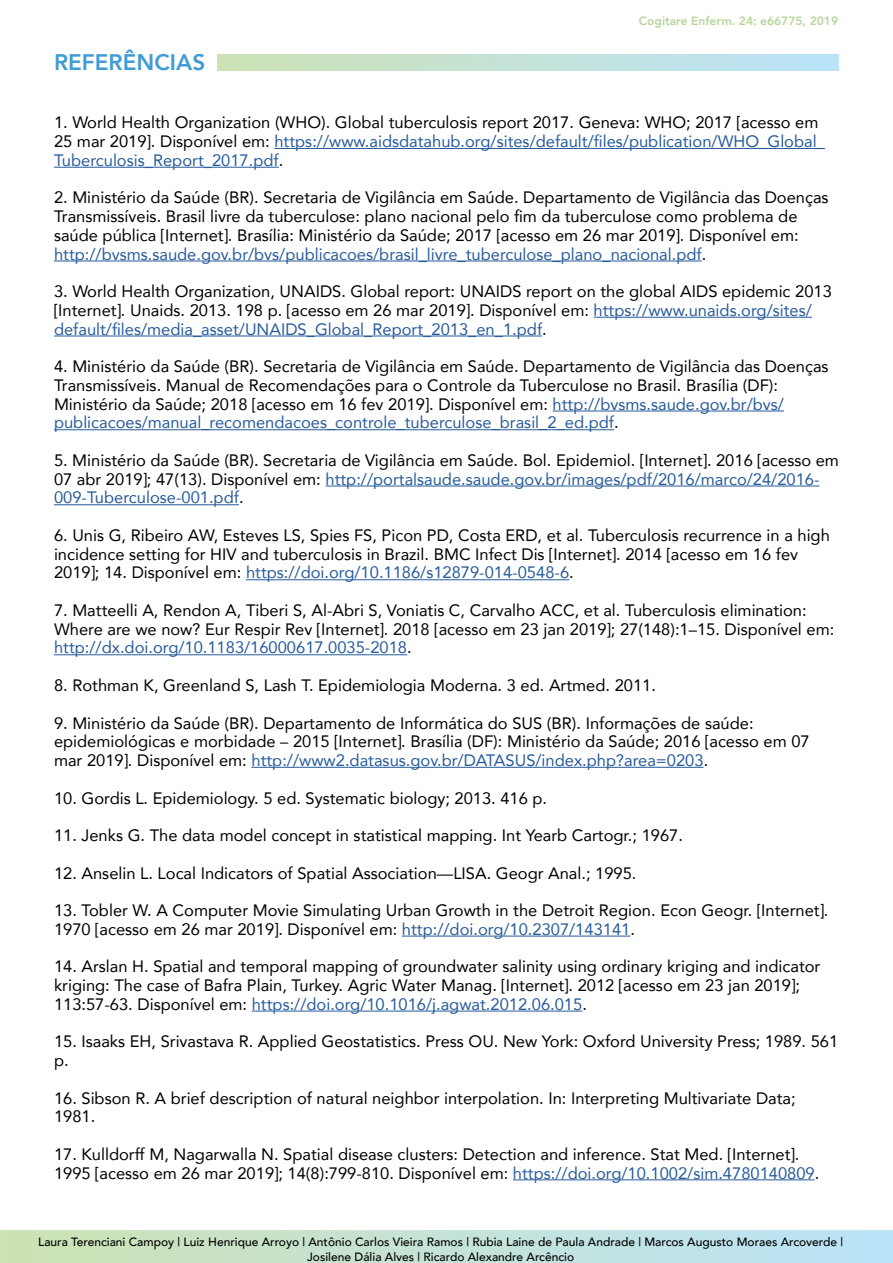
<style>
.page{position:relative;width:893px;height:1263px;background:#fff}
.page>*{position:absolute;margin:0;border:0;box-sizing:border-box;transform-origin:0 0}
.t1{font:800 22.5px "Avenir";color:#409cd4}
.t2{font:16.5px/18.8px "Avenir";color:#000}
.t3{font:500 12px/14.4px "Avenir";color:#000;text-align:center}
.t4{font:800 12px "Avenir";color:#b7d69b}
.s1{color:#275b9b}
</style>
<div class="page">
<div style="left:218px;top:54px;width:621px;height:17px;background:linear-gradient(to right,#cde2b5,#bae3fb)"></div>
<svg style="left:0;top:1230px;width:893px;height:33px;background:#c4e2d6"></svg>
<hr style="left:274px;top:148px;width:551px;height:1px;background:#275b9b">
<hr style="left:54px;top:167px;width:225px;height:1px;background:#275b9b">
<hr style="left:54px;top:261px;width:648px;height:1px;background:#275b9b">
<hr style="left:594px;top:317px;width:218px;height:1px;background:#275b9b">
<hr style="left:54px;top:336px;width:488px;height:1px;background:#275b9b">
<hr style="left:553px;top:411px;width:231px;height:1px;background:#275b9b">
<hr style="left:54px;top:429px;width:560px;height:1px;background:#275b9b">
<hr style="left:325px;top:486px;width:494px;height:1px;background:#275b9b">
<hr style="left:54px;top:504px;width:185px;height:1px;background:#275b9b">
<hr style="left:246px;top:579px;width:323px;height:1px;background:#275b9b">
<hr style="left:54px;top:654px;width:353px;height:1px;background:#275b9b">
<hr style="left:251px;top:767px;width:453px;height:1px;background:#275b9b">
<hr style="left:402px;top:936px;width:228px;height:1px;background:#275b9b">
<hr style="left:252px;top:1011px;width:330px;height:1px;background:#275b9b">
<hr style="left:513px;top:1179px;width:302px;height:1px;background:#275b9b">
<h1 class="t1" style="left:54px;top:45px;width:153px">REFERÊNCIAS</h1>
<p class="t4" style="left:639px;top:12px;width:201px">Cogitare Enferm. 24: e66775, 2019</p>
<p class="t2" style="left:54px;top:113px;width:772px">1. World Health Organization (WHO). Global tuberculosis report 2017. Geneva: WHO; 2017 [acesso em<br>25 mar 2019]. Disponível em: <span class="s1">https://www.aidsdatahub.org/sites/default/files/publication/WHO_Global_<br>Tuberculosis_Report_2017.pdf</span>.</p>
<p class="t2" style="left:54px;top:188px;width:776px">2. Ministério da Saúde (BR). Secretaria de Vigilância em Saúde. Departamento de Vigilância das Doenças Transmissíveis. Brasil livre da tuberculose: plano nacional pelo fim da tuberculose como problema de saúde pública [Internet]. Brasília: Ministério da Saúde; 2017 [acesso em 26 mar 2019]. Disponível em: <span class="s1">http://bvsms.saude.gov.br/bvs/publicacoes/brasil_livre_tuberculose_plano_nacional.pdf</span>.</p>
<p class="t2" style="left:54px;top:282px;width:779px">3. World Health Organization, UNAIDS. Global report: UNAIDS report on the global AIDS epidemic 2013 [Internet]. Unaids. 2013. 198 p. [acesso em 26 mar 2019]. Disponível em: <span class="s1">https://www.unaids.org/sites/ default/files/media_asset/UNAIDS_Global_Report_2013_en_1.pdf</span>.</p>
<p class="t2" style="left:54px;top:357px;width:776px">4. Ministério da Saúde (BR). Secretaria de Vigilância em Saúde. Departamento de Vigilância das Doenças Transmissíveis. Manual de Recomendações para o Controle da Tuberculose no Brasil. Brasília (DF):<br>Ministério da Saúde; 2018 [acesso em 16 fev 2019]. Disponível em: <span class="s1">http://bvsms.saude.gov.br/bvs/ publicacoes/manual_recomendacoes_controle_tuberculose_brasil_2_ed.pdf</span>.</p>
<p class="t2" style="left:54px;top:450px;width:786px">5. Ministério da Saúde (BR). Secretaria de Vigilância em Saúde. Bol. Epidemiol. [Internet]. 2016 [acesso em<br>07 abr 2019]; 47(13). Disponível em: <span class="s1">http://portalsaude.saude.gov.br/images/pdf/2016/marco/24/2016-<br>009-Tuberculose-001.pdf</span>.</p>
<p class="t2" style="left:54px;top:525px;width:777px">6. Unis G, Ribeiro AW, Esteves LS, Spies FS, Picon PD, Costa ERD, et al. Tuberculosis recurrence in a high incidence setting for HIV and tuberculosis in Brazil. BMC Infect Dis [Internet]. 2014 [acesso em 16 fev<br>2019]; 14. Disponível em: <span class="s1">https://doi.org/10.1186/s12879-014-0548-6</span>.</p>
<p class="t2" style="left:54px;top:600px;width:782px">7. Matteelli A, Rendon A, Tiberi S, Al-Abri S, Voniatis C, Carvalho ACC, et al. Tuberculosis elimination:<br>Where are we now? Eur Respir Rev [Internet]. 2018 [acesso em 23 jan 2019]; 27(148):1–15. Disponível em: <span class="s1">http://dx.doi.org/10.1183/16000617.0035-2018</span>.</p>
<p class="t2" style="left:54px;top:675px;width:603px">8. Rothman K, Greenland S, Lash T. Epidemiologia Moderna. 3 ed. Artmed. 2011.</p>
<p class="t2" style="left:54px;top:713px;width:757px">9. Ministério da Saúde (BR). Departamento de Informática do SUS (BR). Informações de saúde: epidemiológicas e morbidade – 2015 [Internet]. Brasília (DF): Ministério da Saúde; 2016 [acesso em 07 mar 2019]. Disponível em: <span class="s1">http://www2.datasus.gov.br/DATASUS/index.php?area=0203</span>.</p>
<p class="t2" style="left:54px;top:788px;width:495px">10. Gordis L. Epidemiology. 5 ed. Systematic biology; 2013. 416 p.</p>
<p class="t2" style="left:54px;top:825px;width:630px">11. Jenks G. The data model concept in statistical mapping. Int Yearb Cartogr.; 1967.</p>
<p class="t2" style="left:54px;top:863px;width:584px">12. Anselin L. Local Indicators of Spatial Association—LISA. Geogr Anal.; 1995.</p>
<p class="t2" style="left:54px;top:900px;width:776px">13. Tobler W. A Computer Movie Simulating Urban Growth in the Detroit Region. Econ Geogr. [Internet].<br>1970 [acesso em 26 mar 2019]. Disponível em: <span class="s1">http://doi.org/10.2307/143141</span>.</p>
<p class="t2" style="left:54px;top:957px;width:768px">14. Arslan H. Spatial and temporal mapping of groundwater salinity using ordinary kriging and indicator kriging: The case of Bafra Plain, Turkey. Agric Water Manag. [Internet]. 2012 [acesso em 23 jan 2019];<br>113:57-63. Disponível em: <span class="s1">https://doi.org/10.1016/j.agwat.2012.06.015</span>.</p>
<p class="t2" style="left:54px;top:1032px;width:786px">15. Isaaks EH, Srivastava R. Applied Geostatistics. Press OU. New York: Oxford University Press; 1989. 561 p.</p>
<p class="t2" style="left:54px;top:1088px;width:743px">16. Sibson R. A brief description of natural neighbor interpolation. In: Interpreting Multivariate Data;<br>1981.</p>
<p class="t2" style="left:54px;top:1144px;width:767px">17. Kulldorff M, Nagarwalla N. Spatial disease clusters: Detection and inference. Stat Med. [Internet].<br>1995 [acesso em 26 mar 2019]; 14(8):799-810. Disponível em: <span class="s1">https://doi.org/10.1002/sim.4780140809</span>.</p>
<p class="t3" style="left:38px;top:1234px;width:806px">Laura Terenciani Campoy | Luiz Henrique Arroyo | Antônio Carlos Vieira Ramos | Rubia Laine de Paula Andrade | Marcos Augusto Moraes Arcoverde |<br>Josilene Dália Alves | Ricardo Alexandre Arcêncio</p>
</div>
